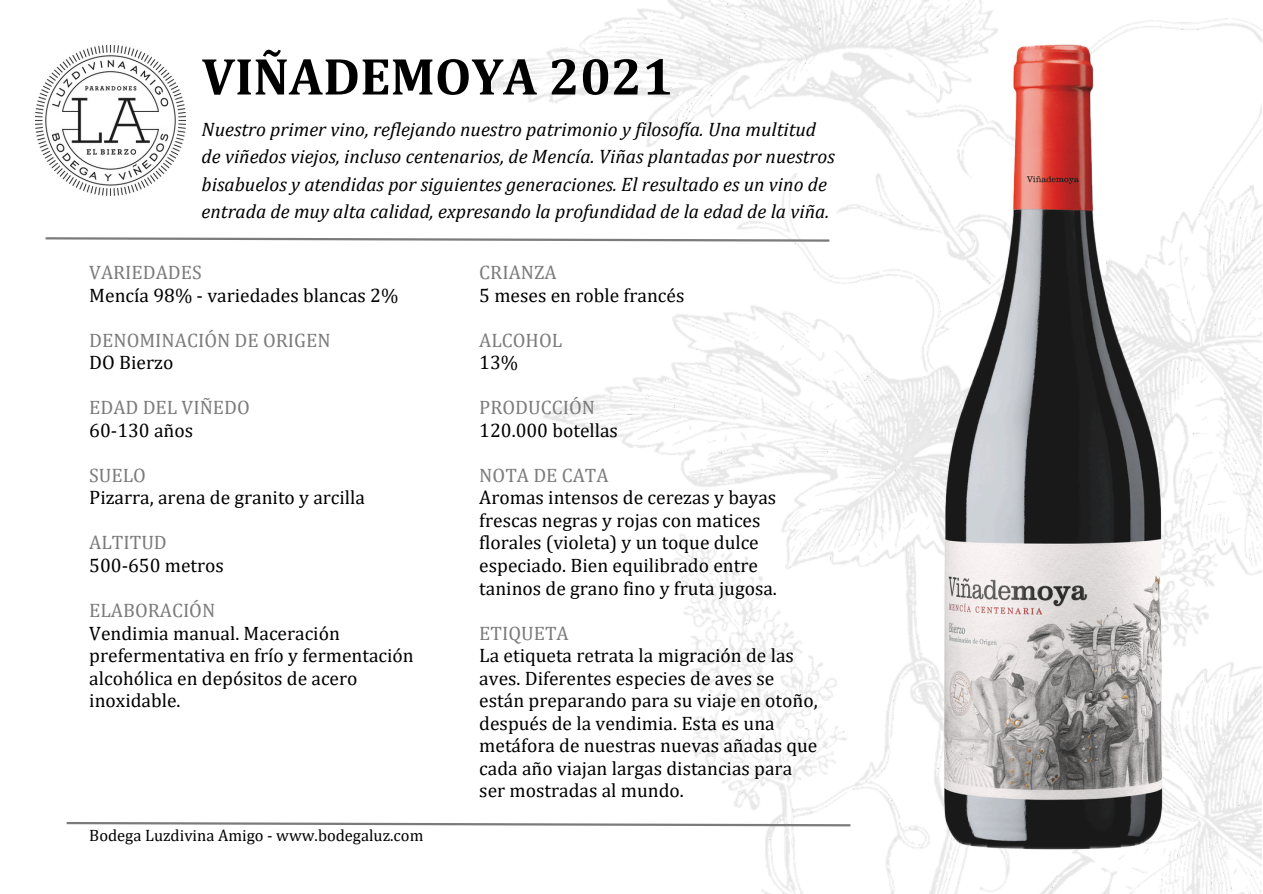
<style>
.page{position:relative;width:1263px;height:894px;background:#fff}
.page>*{position:absolute;margin:0;border:0;box-sizing:border-box;transform-origin:0 0}
.t1{font:700 52.5px "Cambria";color:#000}
.t2{font:19.5px/22.5px "Cambria";color:#000}
.t3{font:italic 19.5px/27px "Cambria";color:#000}
.t4{font:19.5px/22.5px "Cambria";color:#7c7b7b}
.t5{font:16.5px "Cambria";color:#000}
.s1{color:#7c7b7b}
.s2{color:#000}
</style>
<div class="page">
<img style="left:480px;top:0;width:782px;height:893px">
<img style="left:921px;top:25px;width:267px;height:842px">
<svg style="left:45px;top:236px;width:787px;height:7px"></svg>
<svg style="left:66px;top:820px;width:787px;height:7px"></svg>
<img style="left:36px;top:46px;width:149px;height:149px">
<h3 class="t1" style="left:202px;top:45px;width:473px">VIÑADEMOYA 2021</h3>
<h3 class="t3" style="left:202px;top:116px;width:635px">Nuestro primer vino, reflejando nuestro patrimonio y filosofía. Una multitud de viñedos viejos, incluso centenarios, de Mencía. Viñas plantadas por nuestros bisabuelos y atendidas por siguientes generaciones. El resultado es un vino de entrada de muy alta calidad, expresando la profundidad de la edad de la viña.</h3>
<h2 class="t2" style="left:89px;top:261px;width:311px"><span class="s1">VARIEDADES<br></span>Mencíaí 98% - variedades blancas 2%</h2>
<h3 class="t4" style="left:89px;top:328px;width:243px">DENOMINACIÓN DE ORIGEN<br><span class="s2">DO Bierzo</span></h3>
<h3 class="t4" style="left:89px;top:396px;width:162px">EDAD DEL VIÑEDO<br><span class="s2">60-130 años</span></h3>
<h3 class="t2" style="left:89px;top:463px;width:277px"><span class="s1">SUELO<br></span>Pizarra, arena de granito y arcilla</h3>
<p class="t2" style="left:89px;top:531px;width:136px"><span class="s1">ALTITUD<br></span>500-650 metros</p>
<p class="t2" style="left:89px;top:598px;width:326px"><span class="s1">ELABORACIÓN<br></span>Vendimia manual. Maceración prefermentativa en fríoí y fermentación alcohólica en depósitos de acero inoxidable.</p>
<p class="t5" style="left:89px;top:824px;width:336px">Bodega Luzdivina Amigo - www.bodegaluz.com</p>
<h3 class="t2" style="left:479px;top:261px;width:207px"><span class="s1">CRIANZA<br></span>5 meses en roble francés</h3>
<h3 class="t4" style="left:479px;top:328px;width:84px">ALCOHOL<br><span class="s2">13%</span></h3>
<h3 class="t2" style="left:479px;top:396px;width:140px"><span class="s1">PRODUCCIÓN<br></span>120.000 botellas</h3>
<h3 class="t2" style="left:479px;top:463px;width:299px"><span class="s1">NOTA DE CATA<br></span>Aromas intensos de cerezas y bayas frescas negras y rojas con matices florales (violeta) y un toque dulce especiado. Bien equilibrado entre taninos de grano fino y fruta jugosa.</h3>
<h3 class="t2" style="left:479px;top:621px;width:340px"><span class="s1">ETIQUETA<br></span>La etiqueta retrata la migración de las aves. Diferentes especies de aves se están preparando para su viaje en otoño, después de la vendimia. Esta es una metáfora de nuestras nuevas añadas que cada año viajan largas distancias para ser mostradas al mundo.</h3>
</div>
